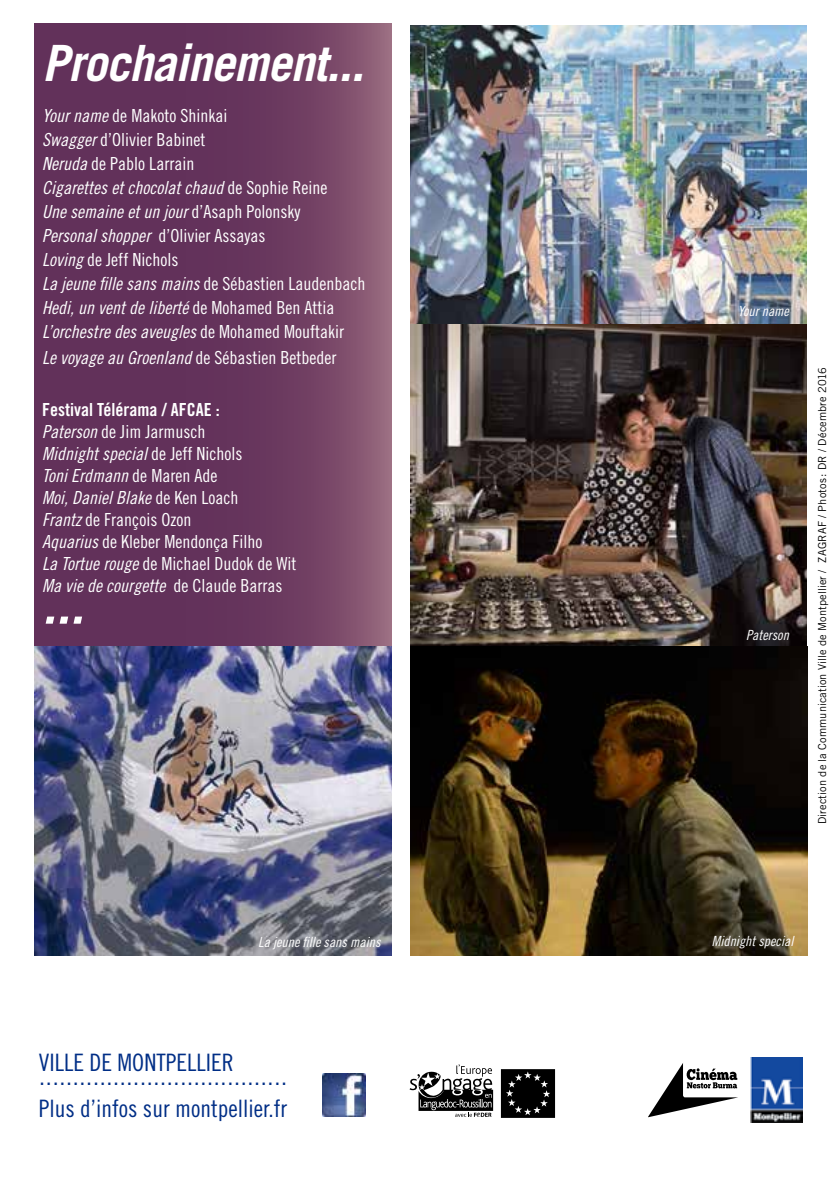
<style>
.page{position:relative;width:840px;height:1191px;background:#fff}
.page>*{position:absolute;margin:0;border:0;box-sizing:border-box;transform-origin:0 0}
.t1{font:italic 700 50px "Trade Gothic LT Std";letter-spacing:-.02em;color:#fff;scale:.96 1}
.t2{font:italic 700 50px "Trade Gothic LT Std";letter-spacing:-.02em;color:#fff}
.t3{font:24px "Trade Gothic LT Std Cn 18";color:#002e86}
.t4{font:22px "Trade Gothic LT Std";color:#002e86}
.t5{font:18px/24px "Trade Gothic LT Std Cn 18 Obl";color:#fff}
.t6{font:18px/24px "Trade Gothic LT Std Cn 18";color:#fff}
.t7{font:18px "Trade Gothic LT Std Bd Cn 20";color:#fff}
.t8{font:14px "Trade Gothic LT Std Cn 18 Obl";color:#fff}
.t9{font:italic 14px "Trade Gothic LT Std";letter-spacing:-.02em;color:#fff;scale:.96 1}
.t10{font:11px "Trade Gothic LT Std";letter-spacing:.01em;color:#000}
.s1{font-family:"Trade Gothic LT Std Cn 18 Obl"}
.s2{font-family:"Trade Gothic LT Std Cn 18"}
</style>
<div class="page">
<svg style="left:34px;top:24px;width:357px;height:622px;background:#6b3a60"></svg>
<svg style="left:500px;top:1069px;width:54px;height:48px;background:#191919"></svg>
<svg style="left:409px;top:1064px;width:84px;height:53px"></svg>
<img style="left:322px;top:1073px;width:43px;height:43px">
<img style="left:34px;top:646px;width:357px;height:309px">
<img style="left:410px;top:26px;width:396px;height:929px">
<svg style="left:648px;top:1063px;width:89px;height:54px"></svg>
<img style="left:750px;top:1057px;width:52px;height:65px">
<h1 class="t1" style="left:42px;top:33px;width:337px">Prochainement...</h1>
<p class="t6" style="left:42px;top:103px;width:186px"><span class="s1">Your name</span> de Makoto Shinkai<br><span class="s1">Swagger</span> d’Olivier Babinet<br><span class="s1">Neruda</span> de Pablo Larrain</p>
<p class="t5" style="left:42px;top:175px;width:286px">Cigarettes et chocolat chaud <span class="s2">de Sophie Reine<br></span>Une semaine et un jour <span class="s2">d’Asaph Polonsky</span></p>
<p class="t6" style="left:42px;top:223px;width:224px"><span class="s1">Personal shopper</span> d’Olivier Assayas<br><span class="s1">Loving</span> de Jeff Nichols</p>
<p class="t5" style="left:42px;top:271px;width:324px">La jeune fille sans mains <span class="s2">de Sébastien Laudenbach<br></span>Hedi, un vent de liberté <span class="s2">de Mohamed Ben Attia<br></span>L’orchestre des aveugles <span class="s2">de Mohamed Mouftakir</span></p>
<p class="t5" style="left:42px;top:345px;width:295px">Le voyage au Groenland <span class="s2">de Sébastien Betbeder</span></p>
<p class="t7" style="left:42px;top:398px;width:179px">Festival Télérama / AFCAE :</p>
<p class="t6" style="left:42px;top:419px;width:164px"><span class="s1">Paterson</span> de Jim Jarmusch</p>
<p class="t5" style="left:42px;top:442px;width:201px;line-height:22px">Midnight special <span class="s2">de Jeff Nichols<br></span>Toni Erdmann <span class="s2">de Maren Ade<br></span>Moi, Daniel Blake <span class="s2">de Ken Loach</span></p>
<p class="t6" style="left:42px;top:508px;width:255px;line-height:22px"><span class="s1">Frantz</span> de François Ozon<br><span class="s1">Aquarius</span> de Kleber Mendonça Filho<br><span class="s1">La Tortue rouge</span> de Michael Dudok de Wit</p>
<p class="t5" style="left:42px;top:573px;width:241px">Ma vie de courgette <span class="s2">de Claude Barras</span></p>
<h1 class="t2" style="left:42px;top:575px;width:43px">...</h1>
<p class="t8" style="left:258px;top:934px;width:124px">La jeune fille sans mains</p>
<h2 class="t3" style="left:39px;top:1048px;width:196px">VILLE DE MONTPELLIER</h2>
<p class="t4" style="left:39px;top:1063px;width:250px">.....................................</p>
<h2 class="t3" style="left:39px;top:1093px;width:249px">Plus d’infos sur montpellier.fr</h2>
<p class="t9" style="left:752px;top:301px;width:53px">Discount</p>
<p class="t8" style="left:737px;top:303px;width:53px">Your name</p>
<p class="t8" style="left:745px;top:626px;width:44px">Paterson</p>
<p class="t10" style="left:815px;top:824px;width:459px;rotate:-90deg">Direction de la Communication Ville de Montpellier / ZAGRAF / Photos : DR / Décembre 2016</p>
<p class="t8" style="left:711px;top:932px;width:83px">Midnight special</p>
</div>
